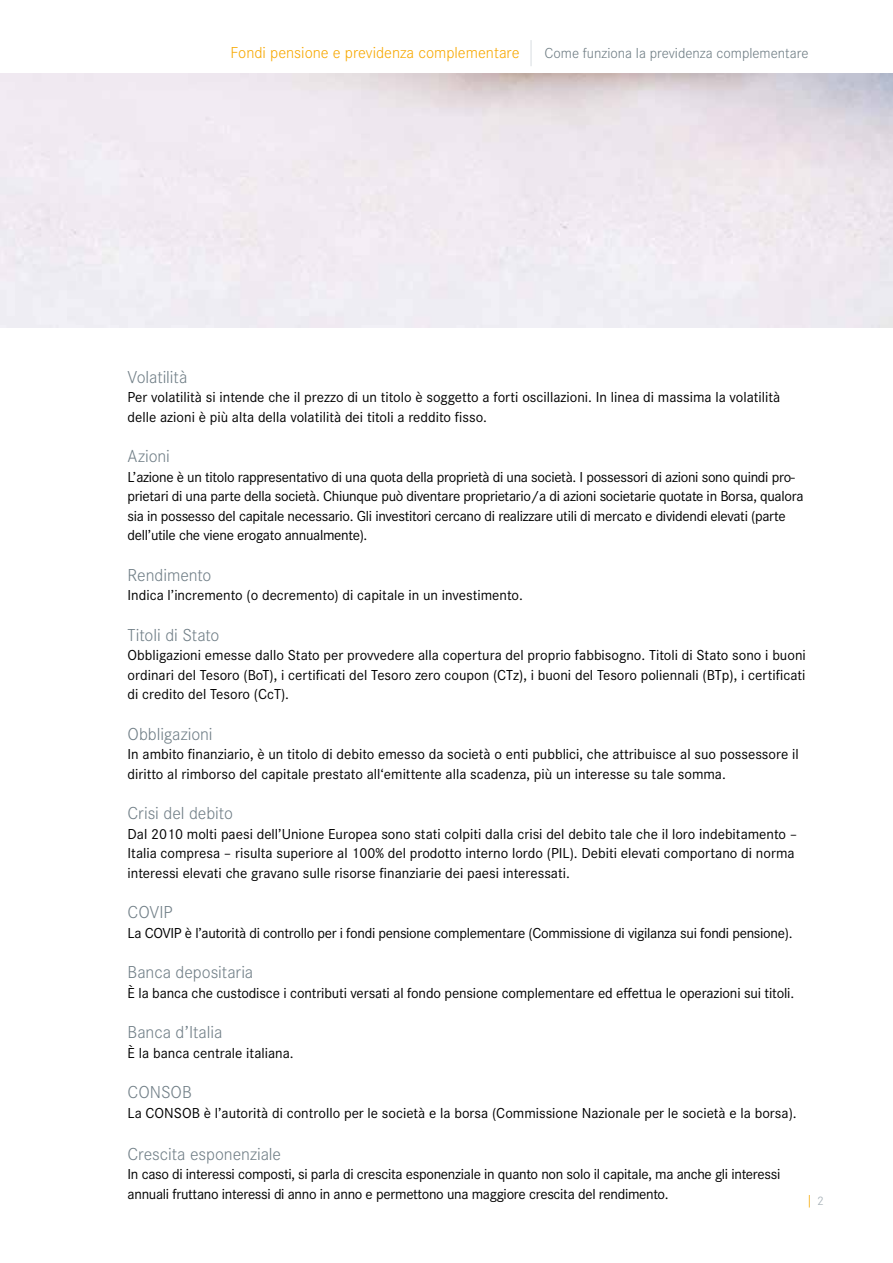
<style>
.page{position:relative;width:893px;height:1263px;background:#fff}
.page>*{position:absolute;margin:0;border:0;box-sizing:border-box;transform-origin:0 0}
.t1{font:300 18px "Corporate S";letter-spacing:-.005em;color:#717f87}
.t2{font:300 16.5px "Corporate S";color:#f7a800}
.t3{font:15px/19.5px "Corporate S";letter-spacing:-.01em;color:#000}
.t4{font:300 15px "Corporate S";color:#6e7c83}
.t5{font:300 15px "Corporate S";color:#f7a800}
.s1{font-size:12.75px;color:#a0abb2}
</style>
<div class="page">
<svg style="left:531px;top:40px;width:1px;height:26px"></svg>
<p class="t2" style="left:230px;top:44px;width:291px">Fondi pensione e previdenza complementare</p>
<p class="t4" style="left:544px;top:44px;width:266px">Come funziona la previdenza complementare</p>
<p class="t1" style="left:128px;top:366px;width:61px">Volatilità</p>
<p class="t3" style="left:128px;top:387px;width:654px">Per volatilità si intende che il prezzo di un titolo è soggetto a forti oscillazioni. In linea di massima la volatilità delle azioni è più alta della volatilità dei titoli a reddito fisso.</p>
<p class="t1" style="left:128px;top:446px;width:44px">Azioni</p>
<p class="t3" style="left:128px;top:467px;width:677px">L’azione è un titolo rappresentativo di una quota della proprietà di una società. I possessori di azioni sono quindi pro&shy;prietari di una parte della società. Chiunque può diventare proprietario/a di azioni societarie quotate in Borsa, qualora sia in possesso del capitale necessario. Gli investitori cercano di realizzare utili di mercato e dividendi elevati (parte dell’utile che viene erogato annualmente).</p>
<p class="t1" style="left:128px;top:564px;width:85px">Rendimento</p>
<p class="t3" style="left:128px;top:585px;width:397px">Indica l’incremento (o decremento) di capitale in un investimento.</p>
<p class="t1" style="left:128px;top:624px;width:93px">Titoli di Stato</p>
<p class="t3" style="left:128px;top:645px;width:680px;text-align:justify">Obbligazioni emesse dallo Stato per provvedere alla copertura del proprio fabbisogno. Titoli di Stato sono i buoni ordinari del Tesoro (BoT), i certificati del Tesoro zero coupon (CTz), i buoni del Tesoro poliennali (BTp), i certificati di credito del Tesoro (CcT).</p>
<p class="t1" style="left:128px;top:723px;width:87px">Obbligazioni</p>
<p class="t3" style="left:128px;top:744px;width:673px">In ambito finanziario, è un titolo di debito emesso da società o enti pubblici, che attribuisce al suo possessore il diritto al rimborso del capitale prestato all‘emittente alla scadenza, più un interesse su tale somma.</p>
<p class="t1" style="left:128px;top:803px;width:107px">Crisi del debito</p>
<p class="t3" style="left:128px;top:824px;width:671px">Dal 2010 molti paesi dell’Unione Europea sono stati colpiti dalla crisi del debito tale che il loro indebitamento –<br>Italia compresa – risulta superiore al 100% del prodotto interno lordo (PIL). Debiti elevati comportano di norma interessi elevati che gravano sulle risorse finanziarie dei paesi interessati.</p>
<p class="t1" style="left:128px;top:902px;width:47px">COVIP</p>
<p class="t3" style="left:128px;top:923px;width:666px">La COVIP è l’autorità di controllo per i fondi pensione complementare (Commissione di vigilanza sui fondi pensione).</p>
<p class="t1" style="left:128px;top:962px;width:127px">Banca depositaria</p>
<p class="t3" style="left:128px;top:983px;width:668px">È la banca che custodisce i contributi versati al fondo pensione complementare ed effettua le operazioni sui titoli.</p>
<p class="t1" style="left:128px;top:1022px;width:96px">Banca d’Italia</p>
<p class="t3" style="left:128px;top:1043px;width:168px">È la banca centrale italiana.</p>
<p class="t1" style="left:128px;top:1082px;width:66px">CONSOB</p>
<p class="t3" style="left:128px;top:1103px;width:671px">La CONSOB è l’autorità di controllo per le società e la borsa (Commissione Nazionale per le società e la borsa).</p>
<p class="t1" style="left:128px;top:1143px;width:155px">Crescita esponenziale</p>
<p class="t3" style="left:128px;top:1164px;width:654px">In caso di interessi composti, si parla di crescita esponenziale in quanto non solo il capitale, ma anche gli interessi annuali fruttano interessi di anno in anno e permettono una maggiore crescita del rendimento.</p>
<p class="t5" style="left:806px;top:1192px;width:19px">| <span class="s1">2</span></p>
</div>
